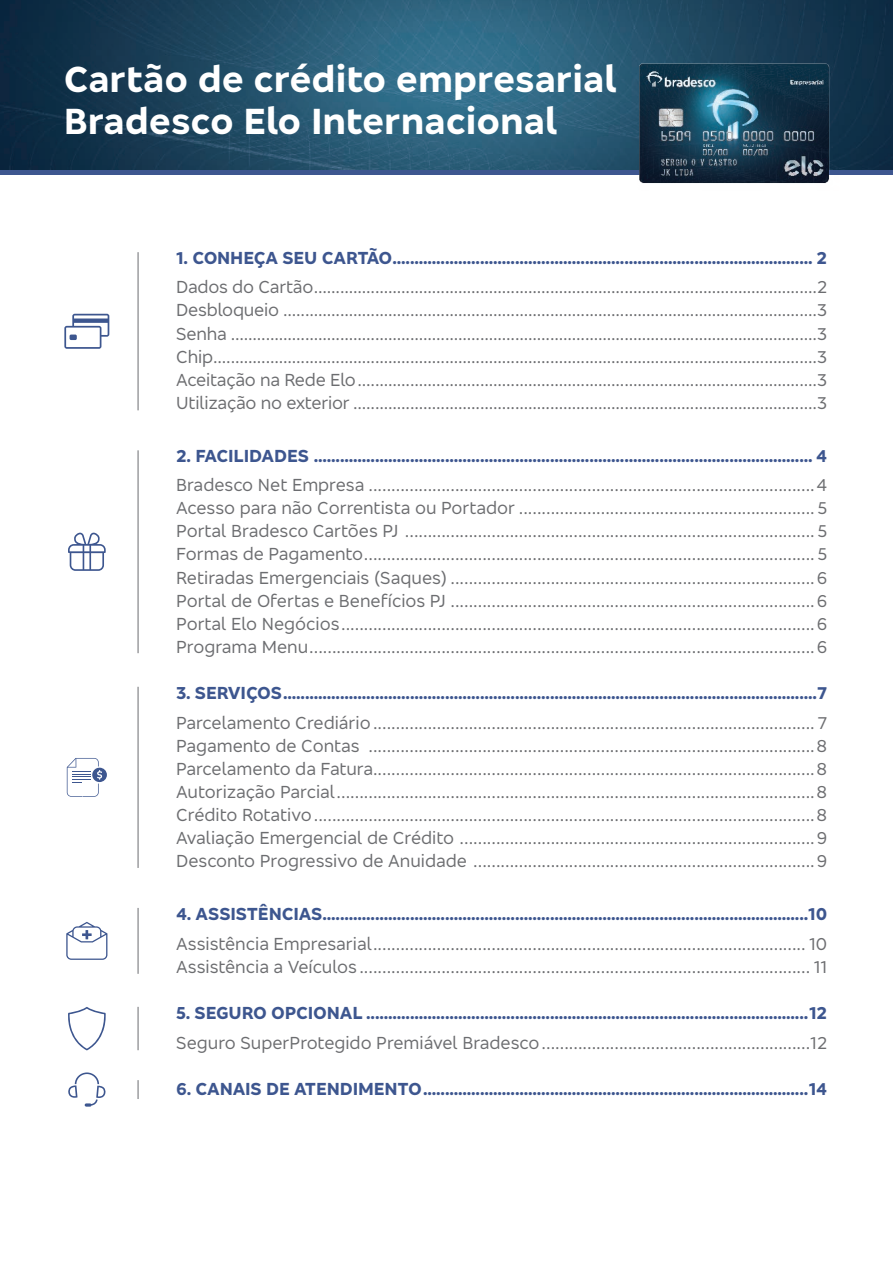
<style>
.page{position:relative;width:893px;height:1263px;background:#fff}
.page>*{position:absolute;margin:0;border:0;box-sizing:border-box;transform-origin:0 0}
.t1{font:700 37.5px/42px "Bradesco Sans";color:#fff}
.t2{font:18px/23.1px "Bradesco Sans";color:#6c6d70;text-align:justify}
.t3{font:700 18px "Bradesco Sans";letter-spacing:-.01em;color:#3d568f}
</style>
<div class="page">
<img style="left:0;top:0;width:893px;height:170px">
<div style="left:0;top:170px;width:893px;height:5px;background:#3d568f"></div>
<img style="left:629px;top:54px;width:211px;height:129px">
<svg style="left:64px;top:314px;width:45px;height:35px"></svg>
<hr style="left:138px;top:252px;width:1px;height:158px;background:#6c6d70">
<hr style="left:138px;top:450px;width:1px;height:203px;background:#6c6d70">
<hr style="left:138px;top:687px;width:1px;height:181px;background:#6c6d70">
<svg style="left:68px;top:533px;width:38px;height:38px"></svg>
<svg style="left:67px;top:758px;width:40px;height:39px"></svg>
<svg style="left:68px;top:1072px;width:38px;height:35px"></svg>
<svg style="left:138px;top:1080px;width:1px;height:19px"></svg>
<hr style="left:138px;top:908px;width:1px;height:66px;background:#6c6d70">
<svg style="left:66px;top:922px;width:41px;height:38px"></svg>
<hr style="left:138px;top:1007px;width:1px;height:43px;background:#6c6d70">
<svg style="left:68px;top:1007px;width:38px;height:43px"></svg>
<h1 class="t1" style="left:64px;top:56px;width:555px">Cartão de crédito empresarial<br>Bradesco Elo Internacional</h1>
<p class="t3" style="left:176px;top:246px;width:653px">1. CONHEÇA SEU CARTÃO................................................................................................ 2</p>
<p class="t2" style="left:176px;top:275px;width:653px">Dados do Cartão...................................................................................................................2<br>Desbloqueio ..........................................................................................................................3<br>Senha ......................................................................................................................................3<br>Chip..........................................................................................................................................3<br>Aceitação na Rede Elo.........................................................................................................3<br>Utilização no exterior ..........................................................................................................3</p>
<p class="t3" style="left:176px;top:443px;width:653px">2. FACILIDADES .................................................................................................................. 4</p>
<p class="t2" style="left:176px;top:473px;width:653px">Bradesco Net Empresa ..................................................................................................4<br>Acesso para não Correntista ou Portador ................................................................. 5<br>Portal Bradesco Cartões PJ .......................................................................................... 5<br>Formas de Pagamento................................................................................................... 5<br>Retiradas Emergenciais (Saques) ................................................................................6<br>Portal de Ofertas e Benefícios PJ ................................................................................6<br>Portal Elo Negócios........................................................................................................6<br>Programa Menu...............................................................................................................6</p>
<p class="t3" style="left:176px;top:681px;width:653px">3. SERVIÇOS..........................................................................................................................7</p>
<p class="t2" style="left:176px;top:710px;width:653px">Parcelamento Crediário................................................................................................. 7<br>Pagamento de Contas ..................................................................................................8<br>Parcelamento da Fatura.................................................................................................8<br>Autorização Parcial.........................................................................................................8<br>Crédito Rotativo..............................................................................................................8<br>Avaliação Emergencial de Crédito ..............................................................................9<br>Desconto Progressivo de Anuidade ...........................................................................9</p>
<p class="t3" style="left:176px;top:902px;width:653px">4. ASSISTÊNCIAS...............................................................................................................10</p>
<p class="t2" style="left:176px;top:931px;width:653px">Assistência Empresarial............................................................................................... 10<br>Assistência a Veículos ................................................................................................... 11</p>
<p class="t3" style="left:176px;top:1001px;width:653px">5. SEGURO OPCIONAL .....................................................................................................12</p>
<p class="t2" style="left:176px;top:1030px;width:653px">Seguro SuperProtegido Premiável Bradesco...........................................................12</p>
<p class="t3" style="left:176px;top:1077px;width:653px">6. CANAIS DE ATENDIMENTO........................................................................................14</p>
</div>
